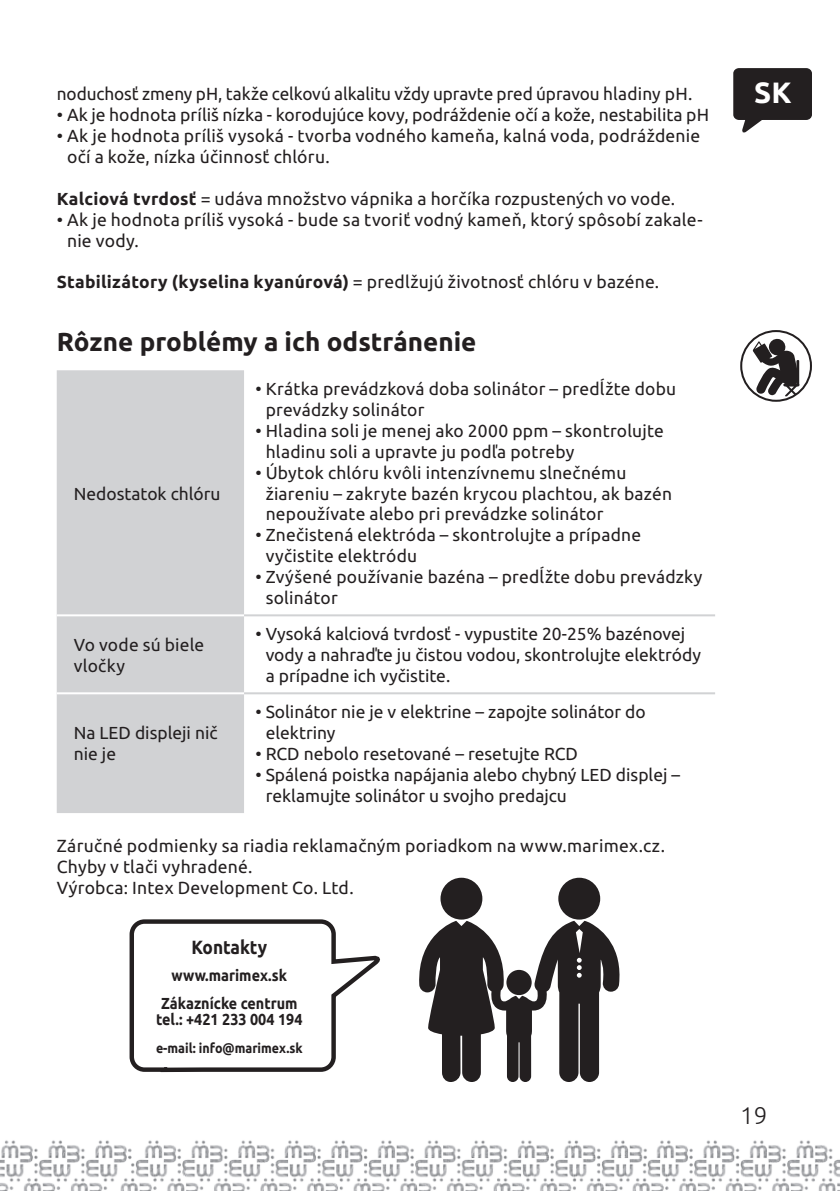
<style>
.page{position:relative;width:840px;height:1191px;background:#fff}
.page>*{position:absolute;margin:0;border:0;box-sizing:border-box;transform-origin:0 0}
.t1{font:700 29.4px "Ubuntu";color:#fff}
.t2{font:700 26px "Ubuntu";color:#231f20}
.t3{font:300 24px "Ubuntu";color:#231f20}
.t4{font:700 19.2px "Ubuntu";color:#231f20;scale:.9 1}
.t5{font:17.6px/20.8px "Ubuntu";letter-spacing:.01em;color:#231f20}
.t6{font:17.4px/20.8px "Ubuntu";letter-spacing:.005em;color:#231f20}
.t7{font:700 16px/27.6px "Ubuntu";color:#231f20;text-align:center;scale:.9 1}
.t8{font:700 13.8px "Ubuntu";color:#231f20;scale:.9 1}
.s1{font-size:17.4px}
.s2{font-weight:700;font-size:17.4px}
</style>
<div class="page">
<img style="left:159px;top:1140px;width:431px;height:51px">
<img style="left:0;top:1140px;width:159px;height:51px">
<img style="left:590px;top:1140px;width:249px;height:51px">
<div style="left:57px;top:370px;width:187px;height:443px;background:#d1d2d4"></div>
<hr style="left:57px;top:614px;width:187px;height:2px;background:#fff">
<hr style="left:57px;top:692px;width:187px;height:2px;background:#fff">
<hr style="left:244px;top:614px;width:470px;height:2px;background:#d1d2d4">
<hr style="left:244px;top:692px;width:470px;height:2px;background:#d1d2d4">
<svg style="left:419px;top:877px;width:200px;height:205px"></svg>
<svg style="left:129px;top:919px;width:251px;height:154px"></svg>
<svg style="left:768px;top:338px;width:17px;height:18px"></svg>
<svg style="left:752px;top:341px;width:47px;height:55px"></svg>
<hr style="left:796px;top:360px;width:2px;height:26px;background:#231f20">
<div style="left:739px;top:330px;width:72px;height:72px;border:2px solid #231f20;border-radius:50%"></div>
<svg style="left:733px;top:68px;width:79px;height:65px"></svg>
<p class="t5" style="left:57px;top:83px;width:637px">noduchosť zmeny pH, takže celkovú alkalitu vždy upravte pred úpravou hladiny pH.</p>
<p class="t5" style="left:57px;top:104px;width:653px"><span class="s1">•</span> Ak je hodnota príliš nízka - korodujúce kovy, podráždenie očí a kože, nestabilita pH</p>
<p class="t5" style="left:67px;top:125px;width:634px;text-indent:-10px"><span class="s1">•</span> Ak je hodnota príliš vysoká - tvorba vodného kameňa, kalná voda, podráždenie očí a kože, nízka účinnosť chlóru.</p>
<p class="t5" style="left:57px;top:187px;width:619px"><span class="s2">Kalciová tvrdosť</span> = udáva množstvo vápnika a horčíka rozpustených vo vode.</p>
<p class="t5" style="left:67px;top:208px;width:636px;text-indent:-10px"><span class="s1">•</span> Ak je hodnota príliš vysoká - bude sa tvoriť vodný kameň, ktorý spôsobí zakale&shy;nie vody.</p>
<p class="t5" style="left:57px;top:271px;width:603px"><span class="s2">Stabilizátory (kyselina kyanúrová)</span> = predlžujú životnosť chlóru v bazéne.</p>
<h2 class="t2" style="left:57px;top:326px;width:421px">Rôzne problémy a ich odstránenie</h2>
<p class="t6" style="left:74px;top:482px;width:148px">Nedostatok chlóru</p>
<p class="t6" style="left:265px;top:378px;width:412px;text-indent:-10px">• Krátka prevádzková doba solinátor – predĺžte dobu prevádzky solinátor</p>
<p class="t6" style="left:265px;top:420px;width:399px;text-indent:-10px">• Hladina soli je menej ako 2000 ppm – skontrolujte hladinu soli a upravte ju podľa potreby</p>
<p class="t6" style="left:265px;top:461px;width:407px;text-indent:-10px">• Úbytok chlóru kvôli intenzívnemu slnečnému žiareniu – zakryte bazén krycou plachtou, ak bazén nepoužívate alebo pri prevádzke solinátor</p>
<p class="t6" style="left:265px;top:524px;width:377px;text-indent:-10px">• Znečistená elektróda – skontrolujte a prípadne vyčistite elektródu</p>
<p class="t6" style="left:265px;top:566px;width:438px;text-indent:-10px">• Zvýšené používanie bazéna – predĺžte dobu prevádzky solinátor</p>
<p class="t6" style="left:74px;top:633px;width:132px">Vo vode sú biele vločky</p>
<p class="t6" style="left:265px;top:623px;width:436px;text-indent:-10px">• Vysoká kalciová tvrdosť - vypustite 20-25% bazénovej vody a nahraďte ju čistou vodou, skontrolujte elektródy a prípadne ich vyčistite.</p>
<p class="t6" style="left:265px;top:701px;width:381px;text-indent:-10px">• Solinátor nie je v elektrine – zapojte solinátor do elektriny</p>
<p class="t6" style="left:255px;top:743px;width:324px">• RCD nebolo resetované – resetujte RCD</p>
<p class="t6" style="left:265px;top:763px;width:416px;text-indent:-10px">• Spálená poistka napájania alebo chybný LED displej – reklamujte solinátor u svojho predajcu</p>
<p class="t5" style="left:57px;top:835px;width:609px">Záručné podmienky sa riadia reklamačným poriadkom na www.marimex.cz.<br>Chyby v tlači vyhradené.<br>Výrobca: Intex Development Co. Ltd.</p>
<p class="t6" style="left:74px;top:722px;width:145px">Na LED displeji nič nie je</p>
<p class="t4" style="left:191px;top:935px;width:86px">Kontakty</p>
<p class="t7" style="left:161px;top:961px;width:153px">www.marimex.sk<br>Zákaznícke centrum</p>
<p class="t7" style="left:156px;top:1005px;width:164px">tel.: +421 233 004 194</p>
<p class="t8" style="left:156px;top:1039px;width:164px">e-mail: info@marimex.sk</p>
<h1 class="t1" style="left:753px;top:75px;width:39px">SK</h1>
<h3 class="t3" style="left:739px;top:1101px;width:29px">19</h3>
</div>
